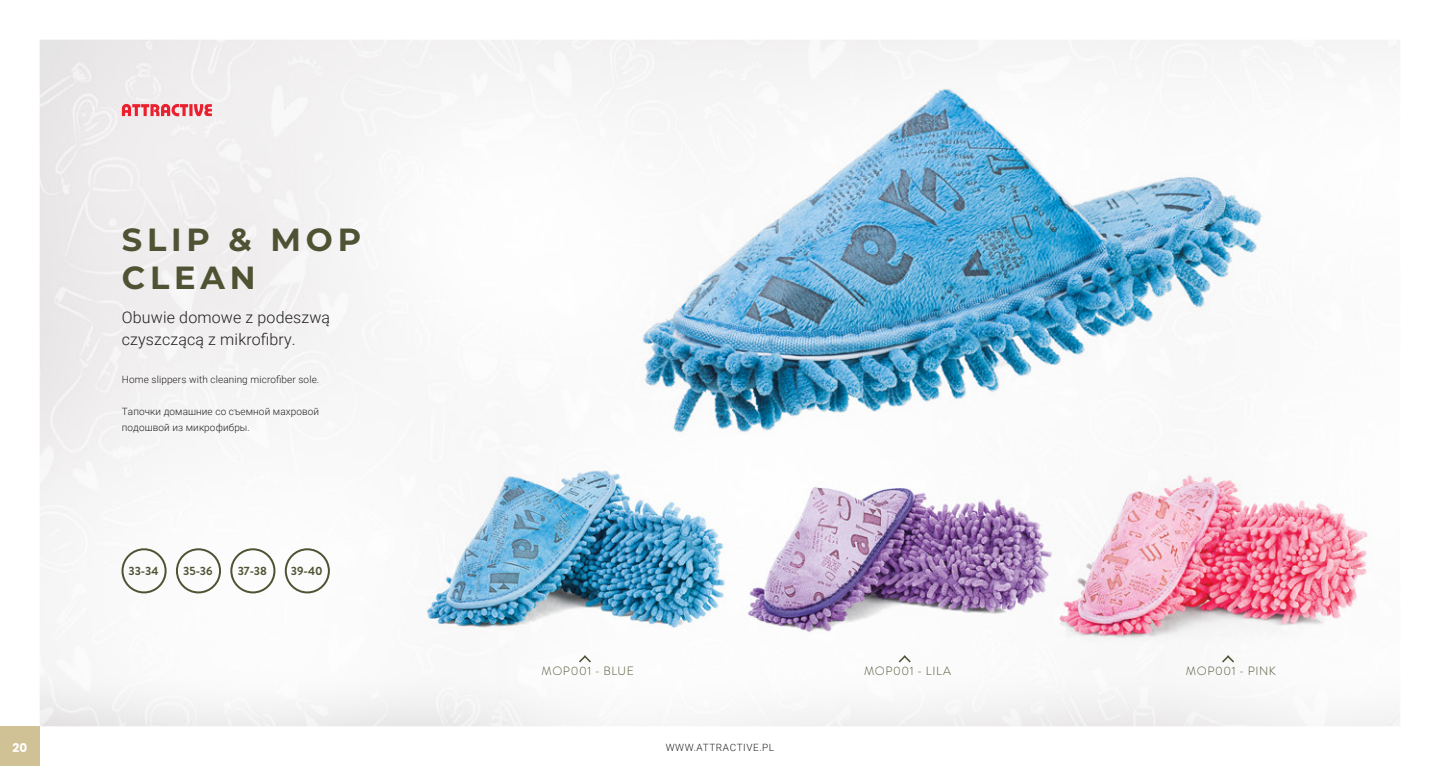
<style>
.page{position:relative;width:1440px;height:766px;background:#fff}
.page>*{position:absolute;margin:0;border:0;box-sizing:border-box;transform-origin:0 0}
.naglowek-produkt{font:700 32px "Montserrat";letter-spacing:.15em;color:#4f5233}
.t1{font:300 16px/22px "Roboto";letter-spacing:.01em;color:#231f20}
.symbol_produktu{font:300 12px "Brandon Grotesque";letter-spacing:.05em;color:#4f5233}
.t2{font:700 12px "Brandon Grotesque";color:#4f5233}
.numer_strony{font:700 12px "Poppins";color:#fff}
.t3{font:300 10px/16px "Roboto";letter-spacing:.01em;color:#231f20}
.t4{font:300 10px "Roboto";letter-spacing:.06em;color:#231f20}
</style>
<div class="page">
<img style="left:41px;top:41px;width:1358px;height:683px">
<div style="left:122px;top:548px;width:45px;height:46px;background:#fff"></div>
<div style="left:122px;top:548px;width:45px;height:45px;border:2px solid #4f5233;border-radius:50%"></div>
<div style="left:177px;top:548px;width:45px;height:46px;background:#fff"></div>
<div style="left:176px;top:548px;width:45px;height:45px;border:2px solid #4f5233;border-radius:50%"></div>
<div style="left:231px;top:548px;width:45px;height:46px;background:#fff"></div>
<div style="left:230px;top:548px;width:45px;height:45px;border:2px solid #4f5233;border-radius:50%"></div>
<div style="left:285px;top:548px;width:45px;height:46px;background:#fff"></div>
<div style="left:285px;top:548px;width:45px;height:45px;border:2px solid #4f5233;border-radius:50%"></div>
<svg style="left:579px;top:655px;width:12px;height:7px"></svg>
<svg style="left:899px;top:655px;width:12px;height:7px"></svg>
<svg style="left:1222px;top:655px;width:12px;height:7px"></svg>
<svg style="left:122px;top:104px;width:90px;height:12px"></svg>
<div style="left:0;top:726px;width:40px;height:39px;background:#d1c296"></div>
<p class="naglowek-produkt" style="left:122px;top:216px;width:241px">SLIP &amp; MOP</p>
<p class="naglowek-produkt" style="left:122px;top:255px;width:135px">CLEAN</p>
<p class="t1" style="left:122px;top:306px;width:210px">Obuwie domowe z podeszwą czyszczącą z mikrofibry.</p>
<p class="t3" style="left:122px;top:371px;width:199px">Home slippers with cleaning microfiber sole.</p>
<p class="t3" style="left:122px;top:403px;width:199px">Tапочки домашние со съемной махровой подошвой из микрофибры.</p>
<p class="t2" style="left:128px;top:562px;width:32px">33-34</p>
<p class="t2" style="left:183px;top:562px;width:31px">35-36</p>
<p class="t2" style="left:238px;top:562px;width:31px">37-38</p>
<p class="t2" style="left:291px;top:562px;width:33px">39-40</p>
<p class="symbol_produktu" style="left:542px;top:662px;width:94px">MOP001 - BLUE</p>
<p class="symbol_produktu" style="left:864px;top:662px;width:88px">MOP001 - LILA</p>
<p class="symbol_produktu" style="left:1186px;top:662px;width:91px">MOP001 - PINK</p>
<p class="numer_strony" style="left:13px;top:741px;width:16px">20</p>
<p class="t4" style="left:666px;top:740px;width:110px">WWW.ATTRACTIVE.PL</p>
</div>
